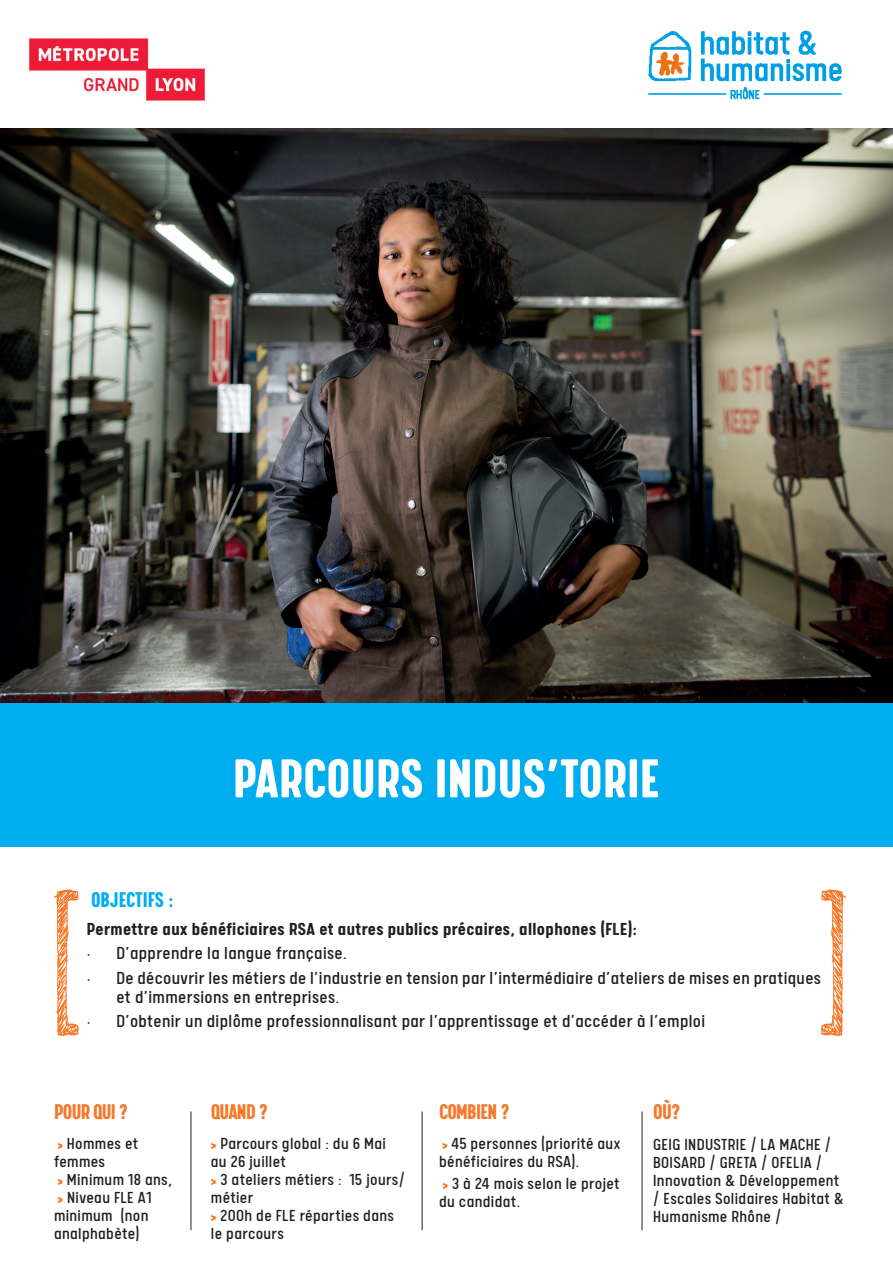
<style>
.page{position:relative;width:893px;height:1263px;background:#fff}
.page>*{position:absolute;margin:0;border:0;box-sizing:border-box;transform-origin:0 0}
.t1{font:700 61.5px "Calps Slim";color:#fff}
.t2{font:700 24px "Calps Slim";letter-spacing:-.03em;color:#f4792a}
.t3{font:700 24px "Calps Slim";color:#00aeef}
.t4{font:19.65px/19.6px "Calps";letter-spacing:.02em;color:#231f20}
.t5{font:700 19.65px "Calps";letter-spacing:.02em;color:#231f20}
.t6{font:18px/18px "Calps";letter-spacing:.02em;color:#231f20}
.s1{font-weight:900;font-size:16.5px;color:#f4792a}
</style>
<div class="page">
<img style="left:0;top:129px;width:893px;height:574px">
<div style="left:0;top:703px;width:893px;height:143px;background:#00aeef"></div>
<hr style="left:191px;top:1111px;width:1px;height:119px;background:#231f20">
<hr style="left:422px;top:1111px;width:1px;height:119px;background:#231f20">
<hr style="left:642px;top:1111px;width:1px;height:119px;background:#231f20">
<img style="left:648px;top:30px;width:194px;height:70px">
<svg style="left:54px;top:889px;width:25px;height:147px"></svg>
<svg style="left:821px;top:889px;width:25px;height:147px"></svg>
<img style="left:29px;top:38px;width:176px;height:63px">
<h1 class="t1" style="left:233px;top:740px;width:429px">PARCOURS INDUS’TORIE</h1>
<h2 class="t3" style="left:91px;top:884px;width:84px">OBJECTIFS :</h2>
<p class="t5" style="left:87px;top:920px;width:551px">Permettre aux bénéficiaires RSA et autres publics précaires, allophones (FLE):</p>
<p class="t4" style="left:87px;top:944px;width:262px">• D’apprendre la langue française.</p>
<p class="t4" style="left:116px;top:968px;width:706px;text-indent:-29px">• De découvrir les métiers de l’industrie en tension par l’intermédiaire d’ateliers de mises en pratiques et d’immersions en entreprises.</p>
<p class="t4" style="left:87px;top:1012px;width:620px">• D’obtenir un diplôme professionnalisant par l’apprentissage et d’accéder à l’emploi</p>
<h2 class="t2" style="left:54px;top:1097px;width:75px">POUR QUI ?</h2>
<h2 class="t2" style="left:211px;top:1097px;width:59px">QUAND ?</h2>
<h2 class="t2" style="left:439px;top:1097px;width:72px">COMBIEN ?</h2>
<h2 class="t2" style="left:653px;top:1097px;width:29px">OÙ?</h2>
<p class="t6" style="left:54px;top:1135px;width:120px"><span class="s1">&gt;</span> Hommes et femmes<br><span class="s1">&gt;</span> Minimum 18 ans, <span class="s1">&gt;</span> Niveau FLE A1 minimum (non analphabète)</p>
<p class="t6" style="left:439px;top:1135px;width:183px"><span class="s1">&gt;</span> 45 personnes (priorité aux bénéficiaires du RSA).</p>
<p class="t6" style="left:439px;top:1175px;width:182px"><span class="s1">&gt;</span> 3 à 24 mois selon le projet du candidat.</p>
<p class="t6" style="left:653px;top:1136px;width:192px">GEIG INDUSTRIE / LA MACHE /<br>BOISARD / GRETA / OFELIA /<br>Innovation &amp; Développement / Escales Solidaires Habitat &amp;<br>Humanisme Rhône /</p>
<p class="t6" style="left:211px;top:1135px;width:196px"><span class="s1">&gt;</span> Parcours global : du 6 Mai au 26 juillet<br><span class="s1">&gt;</span> 3 ateliers métiers : 15 jours/ métier<br><span class="s1">&gt;</span> 200h de FLE réparties dans le parcours</p>
</div>
